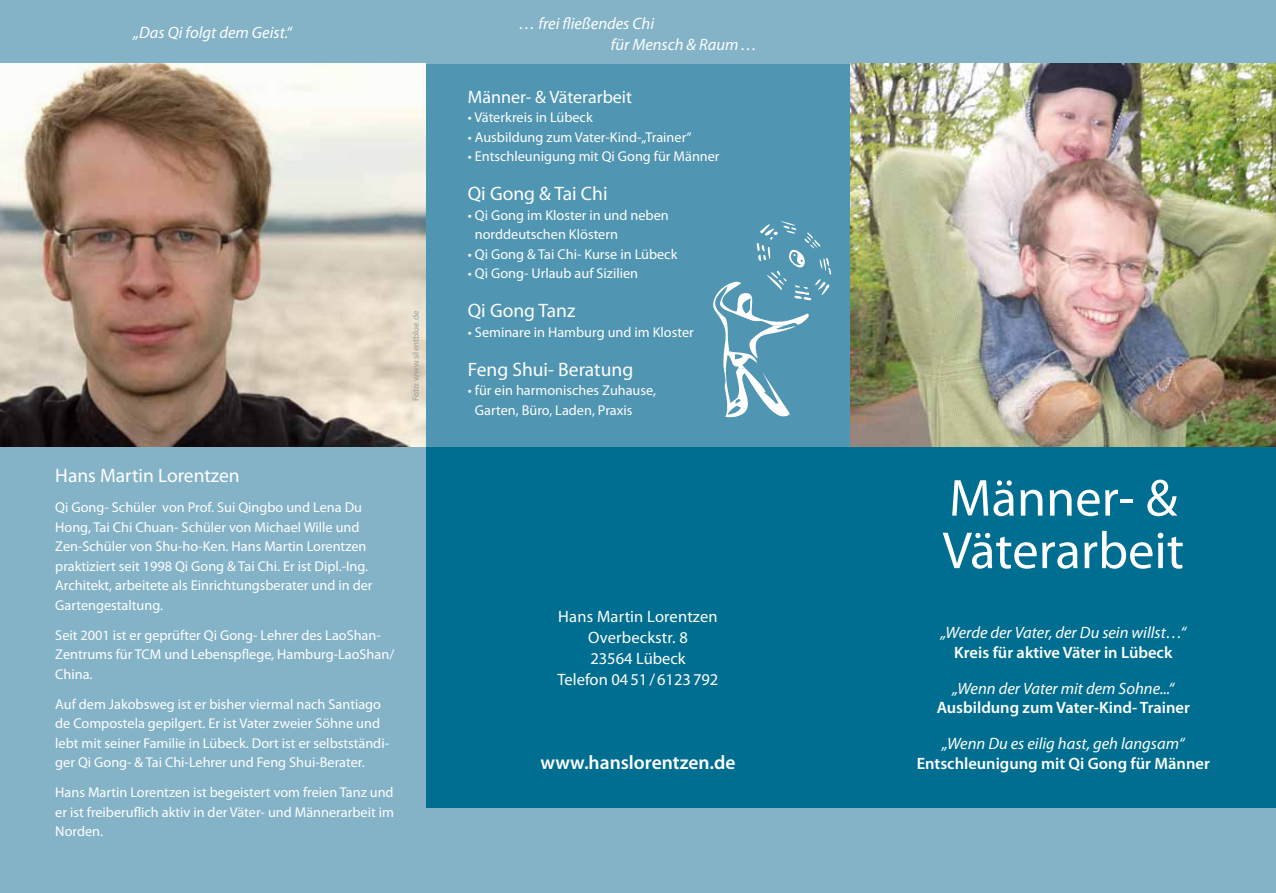
<style>
.page{position:relative;width:1276px;height:893px;background:#fff}
.page>*{position:absolute;margin:0;border:0;box-sizing:border-box;transform-origin:0 0}
.t1{font:52.5px/52.5px "Myriad Pro";color:#fff}
.t2{font:19.5px "Myriad Pro";color:#fff}
.t3{font:600 19.5px "Myriad Pro";color:#fff}
.t4{font:18px "Myriad Pro";color:#fff}
.t5{font:italic 16.5px/21px "Myriad Pro";color:#fff}
.t6{font:600 16.5px "Myriad Pro";color:#fff}
.t7{font:16.5px/21px "Myriad Pro";color:#fff;text-align:center}
.t8{font:14.25px/19.5px "Myriad Pro";color:#fff}
.t9{font:9px "Myriad Pro";color:#9c9e9f}
</style>
<div class="page">
<div style="left:425px;top:0;width:851px;height:893px;background:#84b3c8"></div>
<div style="left:425px;top:446px;width:851px;height:362px;background:#006e90"></div>
<div style="left:0;top:0;width:425px;height:893px;background:#84b3c8"></div>
<div style="left:425px;top:64px;width:425px;height:382px;background:#5095b1"></div>
<img style="left:0;top:64px;width:425px;height:382px">
<img style="left:850px;top:64px;width:426px;height:382px">
<svg style="left:713px;top:221px;width:118px;height:196px"></svg>
<p class="t5" style="left:133px;top:22px;width:160px">„Das Qi folgt dem Geist.“</p>
<p class="t9" style="left:410px;top:401px;width:92px;rotate:-90deg">Foto: www.silentblue.de</p>
<h2 class="t2" style="left:55px;top:464px;width:186px">Hans Martin Lorentzen</h2>
<p class="t8" style="left:55px;top:498px;width:319px">Qi Gong- Schüler von Prof. Sui Qingbo und Lena Du Hong, Tai Chi Chuan- Schüler von Michael Wille und Zen-Schüler von Shu-ho-Ken. Hans Martin Lorentzen praktiziert seit 1998 Qi Gong &amp; Tai Chi. Er ist Dipl.-Ing.<br>Architekt, arbeitete als Einrichtungsberater und in der Gartengestaltung.</p>
<p class="t8" style="left:55px;top:625px;width:340px">Seit 2001 ist er geprüfter Qi Gong- Lehrer des LaoShan-<br>Zentrums für TCM und Lebenspflege, Hamburg-LaoShan/<br>China.</p>
<p class="t8" style="left:55px;top:694px;width:335px">Auf dem Jakobsweg ist er bisher viermal nach Santiago de Compostela gepilgert. Er ist Vater zweier Söhne und lebt mit seiner Familie in Lübeck. Dort ist er selbstständi&shy;ger Qi Gong- &amp; Tai Chi-Lehrer und Feng Shui-Berater.</p>
<p class="t8" style="left:55px;top:783px;width:340px;text-align:justify">Hans Martin Lorentzen ist begeistert vom freien Tanz und er ist freiberuflich aktiv in der Väter- und Männerarbeit im Norden.</p>
<p class="t5" style="left:611px;top:13px;width:148px;text-indent:-92px">… frei fließendes Chi<br>für Mensch &amp; Raum…</p>
<p class="t4" style="left:468px;top:86px;width:166px">Männer- &amp; Väterarbeit</p>
<p class="t8" style="left:468px;top:108px;width:126px">• Väterkreis in Lübeck</p>
<p class="t8" style="left:468px;top:127px;width:225px">• Ausbildung zum Vater-Kind-„Trainer“</p>
<p class="t8" style="left:468px;top:147px;width:253px">• Entschleunigung mit Qi Gong für Männer</p>
<h2 class="t2" style="left:468px;top:182px;width:141px">Qi Gong &amp; Tai Chi</h2>
<p class="t8" style="left:475px;top:205px;width:195px;text-indent:-7px">• Qi Gong im Kloster in und neben norddeutschen Klöstern</p>
<p class="t8" style="left:468px;top:244px;width:211px">• Qi Gong &amp; Tai Chi- Kurse in Lübeck</p>
<p class="t8" style="left:468px;top:264px;width:172px">• Qi Gong- Urlaub auf Sizilien</p>
<h2 class="t2" style="left:468px;top:299px;width:109px">Qi Gong Tanz</h2>
<p class="t8" style="left:468px;top:322px;width:227px">• Seminare in Hamburg und im Kloster</p>
<h2 class="t2" style="left:468px;top:357px;width:167px">Feng Shui- Beratung</h2>
<p class="t8" style="left:475px;top:381px;width:183px;text-indent:-7px">• für ein harmonisches Zuhause,<br>Garten, Büro, Laden, Praxis</p>
<p class="t7" style="left:557px;top:606px;width:162px">Hans Martin Lorentzen<br>Overbeckstr. 8<br>23564 Lübeck<br>Telefon 0451/6123792</p>
<h2 class="t3" style="left:540px;top:750px;width:197px">www.hanslorentzen.de</h2>
<h1 class="t1" style="left:942px;top:471px;width:243px">Männer- &amp;<br>Väterarbeit</h1>
<p class="t5" style="left:940px;top:622px;width:247px">„Werde der Vater, der Du sein willst…“</p>
<p class="t6" style="left:954px;top:642px;width:220px">Kreis für aktive Väter in Lübeck</p>
<p class="t5" style="left:952px;top:677px;width:223px">„Wenn der Vater mit dem Sohne...“</p>
<p class="t6" style="left:936px;top:697px;width:255px">Ausbildung zum Vater-Kind- Trainer</p>
<p class="t5" style="left:942px;top:733px;width:244px">„Wenn Du es eilig hast, geh langsam“</p>
<p class="t6" style="left:916px;top:753px;width:295px">Entschleunigung mit Qi Gong für Männer</p>
</div>
